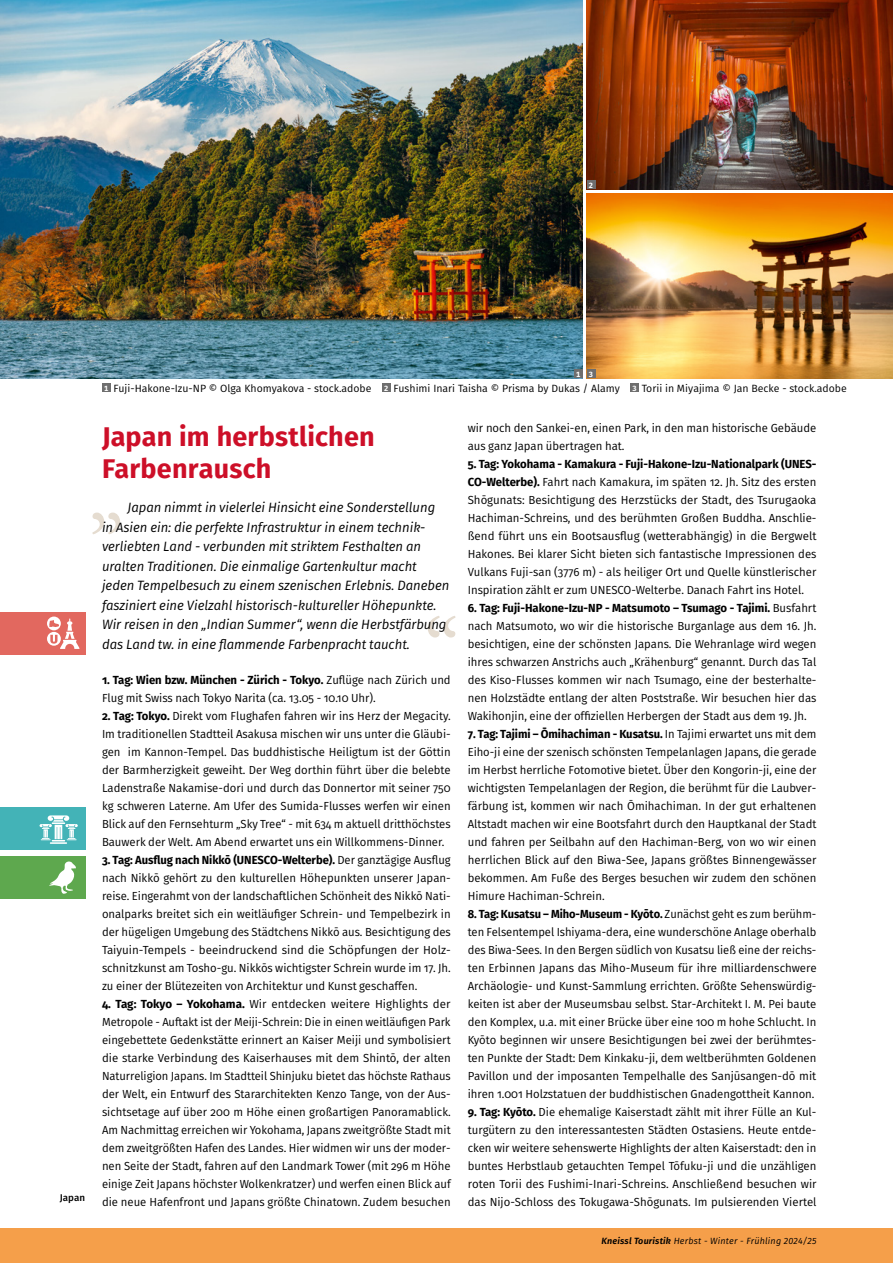
<style>
.page{position:relative;width:893px;height:1263px;background:#fff}
.page>*{position:absolute;margin:0;border:0;box-sizing:border-box;transform-origin:0 0}
._01a_Überschrift_1_Reise{font:700 27px "Fira Sans";letter-spacing:.005em;color:#cd0f28}
._01d_Einleitungstext_6mm{font:italic 13.5px/19.5px "Fira Sans";color:#000}
._02_Reiseverlauf{font:11.7px/18px "Fira Sans";color:#000;text-align:justify}
._02_Reiseverlauf-2{font:11.7px/18px "Fira Sans";color:#000;text-align:justify;scale:.96 1}
._02_Reiseverlauf-3{font:11.7px/18px "Fira Sans";color:#000;text-align:justify;scale:.95 1}
._04_Bildlegende__Bildquelle{font:10.5px "Fira Sans";color:#000}
.Rubrik_b{font:500 9.75px "Fira Sans";color:#000}
.Fusszeile_bold_italic_rb{font:italic 9px "Fira Sans";letter-spacing:.02em;color:#000}
.t1{font:700 7.5px "Fira Sans";color:#fff}
.s1{font-weight:700}
.s2{font-weight:600}
</style>
<div class="page">
<svg style="left:428px;top:616px;width:28px;height:21px"></svg>
<svg style="left:92px;top:513px;width:28px;height:21px"></svg>
<div style="left:0;top:808px;width:85px;height:42px;background:#43b3b7"></div>
<svg style="left:39px;top:815px;width:39px;height:29px"></svg>
<div style="left:0;top:856px;width:85px;height:43px;background:#5ea84e"></div>
<svg style="left:49px;top:861px;width:27px;height:33px"></svg>
<div style="left:0;top:612px;width:85px;height:43px;background:#e2685f"></div>
<svg style="left:47px;top:616px;width:32px;height:33px"></svg>
<img style="left:587px;top:193px;width:306px;height:185px">
<img style="left:587px;top:0;width:306px;height:189px">
<div style="left:102px;top:384px;width:9px;height:8px;background:#6e6e6e"></div>
<div style="left:382px;top:384px;width:9px;height:8px;background:#6e6e6e"></div>
<div style="left:630px;top:384px;width:9px;height:8px;background:#6e6e6e"></div>
<img style="left:0;top:0;width:583px;height:378px">
<div style="left:574px;top:369px;width:9px;height:9px;background:#6e6e6e"></div>
<div style="left:587px;top:369px;width:8px;height:9px;background:#6e6e6e"></div>
<div style="left:587px;top:180px;width:8px;height:9px;background:#6e6e6e"></div>
<div style="left:0;top:1229px;width:893px;height:34px;background:#f59f4a"></div>
<p class="t1" style="left:589px;top:179px;width:6px">2</p>
<p class="Rubrik_b" style="left:60px;top:1190px;width:27px">Japan</p>
<p class="t1" style="left:576px;top:368px;width:6px">1</p>
<p class="t1" style="left:589px;top:368px;width:6px">3</p>
<p class="t1" style="left:104px;top:382px;width:6px">1</p>
<p class="_04_Bildlegende__Bildquelle" style="left:113px;top:381px;width:260px">Fuji-Hakone-Izu-NP © Olga Khomyakova - stock.adobe</p>
<p class="t1" style="left:384px;top:382px;width:6px">2</p>
<p class="_04_Bildlegende__Bildquelle" style="left:393px;top:381px;width:228px">Fushimi Inari Taisha © Prisma by Dukas / Alamy</p>
<p class="t1" style="left:633px;top:382px;width:6px">3</p>
<p class="_04_Bildlegende__Bildquelle" style="left:642px;top:381px;width:207px">Torii in Miyajima © Jan Becke - stock.adobe</p>
<p class="_01a_Überschrift_1_Reise" style="left:102px;top:414px;width:274px">Japan im herbstlichen</p>
<p class="_01a_Überschrift_1_Reise" style="left:102px;top:446px;width:171px">Farbenrausch</p>
<p class="_01d_Einleitungstext_6mm" style="left:102px;top:497px;width:349px;text-indent:26px">Japan nimmt in vielerlei Hinsicht eine Sonderstellung in Asien ein: die perfekte Infrastruktur in einem technik&shy;verliebten Land - verbunden mit striktem Festhalten an uralten Traditionen. Die einmalige Gartenkultur macht jeden Tempelbesuch zu einem szenischen Erlebnis. Daneben fasziniert eine Vielzahl historisch-kultureller Höhepunkte.<br>Wir reisen in den „Indian Summer“, wenn die Herbstfärbung das Land tw. in eine flammende Farbenpracht taucht.</p>
<p class="_02_Reiseverlauf" style="left:102px;top:671px;width:350px"><span class="s1">1. Tag: Wien bzw. München - Zürich - Tokyo.</span> Zuflüge nach Zürich und<br>Flug mit Swiss nach Tokyo Narita (ca. 13.05 - 10.10 Uhr).</p>
<p class="_02_Reiseverlauf" style="left:102px;top:707px;width:350px"><span class="s1">2. Tag: Tokyo.</span> Direkt vom Flughafen fahren wir ins Herz der Megacity.<br>Im traditionellen Stadtteil Asakusa mischen wir uns unter die Gläubi&shy;gen im Kannon-Tempel. Das buddhistische Heiligtum ist der Göttin der Barmherzigkeit geweiht. Der Weg dorthin führt über die belebte Ladenstraße Nakamise-dori und durch das Donnertor mit seiner 750 kg schweren Laterne. Am Ufer des Sumida-Flusses werfen wir einen Blick auf den Fernsehturm „Sky Tree“ - mit 634 m aktuell dritthöchstes Bauwerk der Welt. Am Abend erwartet uns ein Willkommens-Dinner.</p>
<p class="_02_Reiseverlauf-2" style="left:102px;top:851px;width:365px"><span class="s1">3. Tag: Ausflug nach Nikkō (UNESCO-Welterbe).</span> Der ganztägige Ausflug nach Nikkō gehört zu den kulturellen Höhepunkten unserer Japan&shy;reise. Eingerahmt von der landschaftlichen Schönheit des Nikkō Nati&shy;onalparks breitet sich ein weitläufiger Schrein- und Tempelbezirk in der hügeligen Umgebung des Städtchens Nikkō aus. Besichtigung des Taiyuin-Tempels - beeindruckend sind die Schöpfungen der Holz&shy;schnitzkunst am Tosho-gu. Nikkōs wichtigster Schrein wurde im 17. Jh. zu einer der Blütezeiten von Architektur und Kunst geschaffen.</p>
<p class="_02_Reiseverlauf" style="left:102px;top:995px;width:350px"><span class="s1">4. Tag: Tokyo – Yokohama.</span> Wir entdecken weitere Highlights der Metropole - Auftakt ist der Meiji-Schrein: Die in einen weitläufigen Park eingebettete Gedenkstätte erinnert an Kaiser Meiji und symbolisiert die starke Verbindung des Kaiserhauses mit dem Shintō, der alten Naturreligion Japans. Im Stadtteil Shinjuku bietet das höchste Rathaus der Welt, ein Entwurf des Stararchitekten Kenzo Tange, von der Aus&shy;sichtsetage auf über 200 m Höhe einen großartigen Panoramablick.<br>Am Nachmittag erreichen wir Yokohama, Japans zweitgrößte Stadt mit dem zweitgrößten Hafen des Landes. Hier widmen wir uns der moder&shy;nen Seite der Stadt, fahren auf den Landmark Tower (mit 296 m Höhe einige Zeit Japans höchster Wolkenkratzer) und werfen einen Blick auf die neue Hafenfront und Japans größte Chinatown. Zudem besuchen</p>
<p class="_02_Reiseverlauf" style="left:468px;top:419px;width:350px">wir noch den Sankei-en, einen Park, in den man historische Gebäude aus ganz Japan übertragen hat.</p>
<p class="_02_Reiseverlauf" style="left:468px;top:455px;width:350px"><span class="s1">5. Tag: Yokohama - Kamakura - Fuji-Hakone-Izu-Nationalpark (UNES-CO-Welterbe).</span> Fahrt nach Kamakura, im späten 12. Jh. Sitz des ersten Shōgunats: Besichtigung des Herzstücks der Stadt, des Tsurugaoka Hachiman-Schreins, und des berühmten Großen Buddha. Anschlie&shy;ßend führt uns ein Bootsausflug (wetterabhängig) in die Bergwelt Hakones. Bei klarer Sicht bieten sich fantastische Impressionen des Vulkans Fuji-san (3776 m) - als heiliger Ort und Quelle künstlerischer Inspiration zählt er zum UNESCO-Welterbe. Danach Fahrt ins Hotel.</p>
<p class="_02_Reiseverlauf" style="left:468px;top:599px;width:350px"><span class="s1">6. Tag: Fuji-Hakone-Izu-NP - Matsumoto – Tsumago - Tajimi.</span> Busfahrt nach Matsumoto, wo wir die historische Burganlage aus dem 16. Jh. besichtigen, eine der schönsten Japans. Die Wehranlage wird wegen ihres schwarzen Anstrichs auch „Krähenburg“ genannt. Durch das Tal des Kiso-Flusses kommen wir nach Tsumago, eine der besterhalte&shy;nen Holzstädte entlang der alten Poststraße. Wir besuchen hier das Wakihonjin, eine der offiziellen Herbergen der Stadt aus dem 19. Jh.</p>
<p class="_02_Reiseverlauf-2" style="left:468px;top:725px;width:365px"><span class="s1">7. Tag: Tajimi – Ōmihachiman - Kusatsu.</span> In Tajimi erwartet uns mit dem Eiho-ji eine der szenisch schönsten Tempelanlagen Japans, die gerade im Herbst herrliche Fotomotive bietet. Über den Kongorin-ji, eine der wichtigsten Tempelanlagen der Region, die berühmt für die Laubver&shy;färbung ist, kommen wir nach Ōmihachiman. In der gut erhaltenen Altstadt machen wir eine Bootsfahrt durch den Hauptkanal der Stadt und fahren per Seilbahn auf den Hachiman-Berg, von wo wir einen herrlichen Blick auf den Biwa-See, Japans größtes Binnengewässer bekommen. Am Fuße des Berges besuchen wir zudem den schönen Himure Hachiman-Schrein.</p>
<p class="_02_Reiseverlauf-3" style="left:468px;top:905px;width:369px"><span class="s1">8. Tag: Kusatsu – Miho-Museum - Kyōto.</span> Zunächst geht es zum berühm&shy;ten Felsentempel Ishiyama-dera, eine wunderschöne Anlage oberhalb des Biwa-Sees. In den Bergen südlich von Kusatsu ließ eine der reichs&shy;ten Erbinnen Japans das Miho-Museum für ihre milliardenschwere Archäologie- und Kunst-Sammlung errichten. Größte Sehenswürdig&shy;keiten ist aber der Museumsbau selbst. Star-Architekt I. M. Pei baute den Komplex, u.a. mit einer Brücke über eine 100 m hohe Schlucht. In Kyōto beginnen wir unsere Besichtigungen bei zwei der berühmtes&shy;ten Punkte der Stadt: Dem Kinkaku-ji, dem weltberühmten Goldenen Pavillon und der imposanten Tempelhalle des Sanjūsangen-dō mit ihren 1.001 Holzstatuen der buddhistischen Gnadengottheit Kannon.</p>
<p class="_02_Reiseverlauf" style="left:468px;top:1103px;width:350px"><span class="s1">9. Tag: Kyōto.</span> Die ehemalige Kaiserstadt zählt mit ihrer Fülle an Kul&shy;turgütern zu den interessantesten Städten Ostasiens. Heute entde&shy;cken wir weitere sehenswerte Highlights der alten Kaiserstadt: den in buntes Herbstlaub getauchten Tempel Tōfuku-ji und die unzähligen roten Torii des Fushimi-Inari-Schreins. Anschließend besuchen wir das Nijo-Schloss des Tokugawa-Shōgunats. Im pulsierenden Viertel</p>
<p class="Fusszeile_bold_italic_rb" style="left:602px;top:1234px;width:216px"><span class="s2">Kneissl Touristik</span> Herbst - Winter - Frühling 2024/25</p>
<p class="Fusszeile_bold_italic_rb" style="left:798px;top:1234px;width:20px">3 4</p>
</div>
